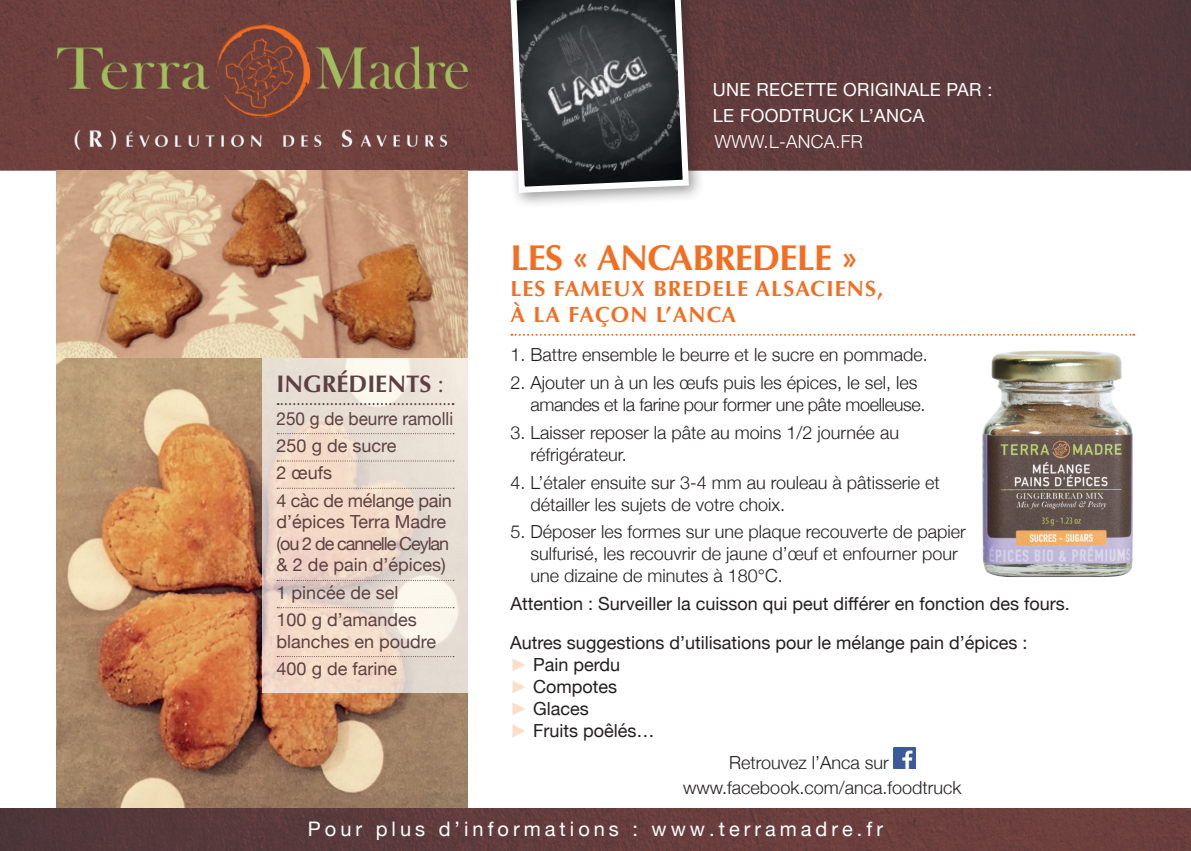
<style>
.page{position:relative;width:1191px;height:851px;background:#fff}
.page>*{position:absolute;margin:0;border:0;box-sizing:border-box;transform-origin:0 0}
.t1{font:700 36px "Optima";letter-spacing:-.02em;color:#f36e21}
.t2{font:700 24px "Optima";color:#5d4141}
.t3{font:700 22px/26px "Optima";letter-spacing:.05em;color:#f36e21}
.t4{font:20px "Helvetica Neue";letter-spacing:.2em;color:#fff}
.t5{font:300 18px/22px "Helvetica Neue";color:#231f20}
.t6{font:18px/22px "Helvetica Neue";color:#231f20}
.t7{font:18px/21.6px "Helvetica Neue";color:#5d4141}
.t8{font:300 18px/22px "Helvetica Neue";letter-spacing:-.02em;color:#231f20}
.t9{font:18px/27.2px "Helvetica Neue";color:#5d4141;scale:.95 1}
.t10{font:18px/25.6px "Helvetica Neue";letter-spacing:.02em;color:#fff}
.t11{font:300 18px "Helvetica Neue";letter-spacing:.02em;color:#fff}
.s1{font-weight:400}
.s2{font-family:"Arial";color:#fdddc6}
</style>
<div class="page">
<img style="left:57px;top:170px;width:411px;height:638px">
<img style="left:0;top:0;width:1191px;height:170px">
<div style="left:502px;top:0;width:202px;height:209px;background:#231f20;opacity:.45"></div>
<svg style="left:507px;top:0;width:185px;height:196px;background:#515153"></svg>
<img style="left:0;top:808px;width:1191px;height:42px">
<img style="left:982px;top:350px;width:151px;height:227px">
<svg style="left:262px;top:358px;width:206px;height:334px;background:#ecdcd0"></svg>
<svg style="left:278px;top:403px;width:175px;height:2px"></svg>
<svg style="left:277px;top:433px;width:177px;height:1px"></svg>
<svg style="left:277px;top:460px;width:177px;height:1px"></svg>
<svg style="left:277px;top:487px;width:177px;height:1px"></svg>
<svg style="left:277px;top:579px;width:177px;height:1px"></svg>
<svg style="left:277px;top:607px;width:177px;height:1px"></svg>
<svg style="left:277px;top:656px;width:177px;height:1px"></svg>
<svg style="left:511px;top:334px;width:623px;height:2px"></svg>
<img style="left:894px;top:747px;width:21px;height:21px">
<h2 class="t2" style="left:277px;top:369px;width:169px">INGRÉDIENTS <span class="s1">:</span></h2>
<p class="t9" style="left:277px;top:405px;width:187px">250 g de beurre ramolli<br>250 g de sucre<br>2 œufs<br>4 càc de mélange pain</p>
<p class="t7" style="left:277px;top:512px;width:174px">d’épices Terra Madre (ou 2 de cannelle Ceylan &amp; 2 de pain d’épices)</p>
<p class="t7" style="left:277px;top:579px;width:142px;line-height:27.2px">1 pincée de sel<br>100 g d’amandes</p>
<p class="t7" style="left:277px;top:628px;width:161px;line-height:27.2px">blanches en poudre<br>400 g de farine</p>
<p class="t10" style="left:713px;top:78px;width:281px">UNE RECETTE ORIGINALE PAR :<br>LE FOODTRUCK L’ANCA</p>
<p class="t11" style="left:715px;top:126px;width:149px">WWW.L-ANCA.FR</p>
<h1 class="t1" style="left:510px;top:237px;width:350px">LES « ANCABREDELE »</h1>
<p class="t3" style="left:510px;top:276px;width:374px">LES FAMEUX BREDELE ALSACIENS,<br>À LA FAÇON L’ANCA</p>
<p class="t5" style="left:510px;top:343px;width:419px">1. Battre ensemble le beurre et le sucre en pommade.</p>
<p class="t8" style="left:530px;top:370px;width:396px;text-indent:-20px">2. Ajouter un à un les œufs puis les épices, le sel, les amandes et la farine pour former une pâte moelleuse.</p>
<p class="t5" style="left:530px;top:420px;width:370px;text-indent:-20px">3. Laisser reposer la pâte au moins 1/2 journée au réfrigérateur.</p>
<p class="t5" style="left:530px;top:469px;width:411px;text-indent:-20px">4. L’étaler ensuite sur 3-4 mm au rouleau à pâtisserie et détailler les sujets de votre choix.</p>
<p class="t5" style="left:530px;top:519px;width:437px;text-indent:-20px">5. Déposer les formes sur une plaque recouverte de papier sulfurisé, les recouvrir de jaune d’œuf et enfourner pour une dizaine de minutes à 180°C.</p>
<p class="t6" style="left:510px;top:585px;width:561px;line-height:39.2px">Attention : Surveiller la cuisson qui peut différer en fonction des fours.<br>Autres suggestions d’utilisations pour le mélange pain d’épices :</p>
<p class="t6" style="left:510px;top:654px;width:146px"><span class="s2">►</span> Pain perdu<br><span class="s2">►</span> Compotes<br><span class="s2">►</span> Glaces<br><span class="s2">►</span> Fruits poêlés…</p>
<p class="t5" style="left:683px;top:748px;width:280px;line-height:25.4px;text-indent:46px">Retrouvez l’Anca sur www.facebook.com/anca.foodtruck</p>
<p class="t4" style="left:308px;top:814px;width:576px">Pour plus d’informations : www.terramadre.fr</p>
</div>
